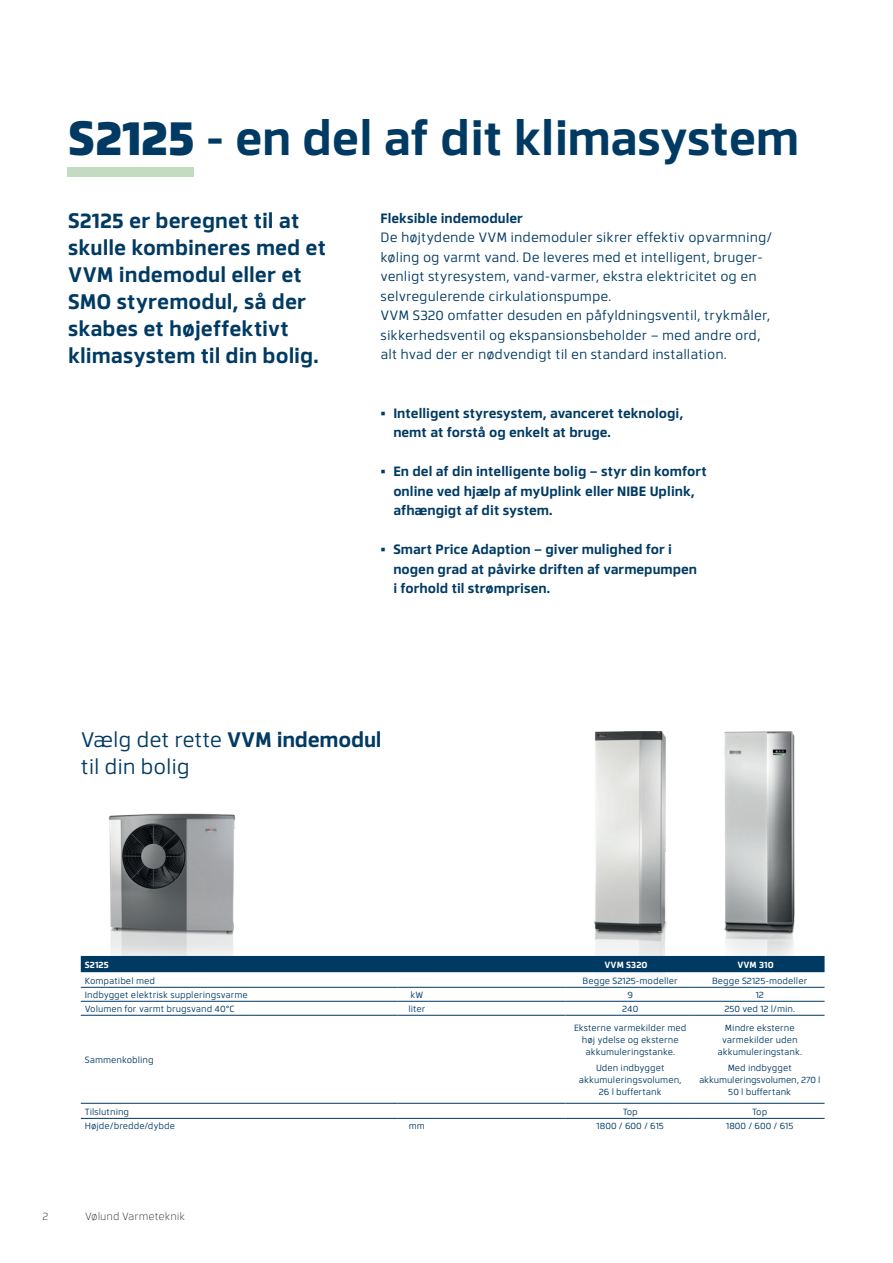
<style>
.page{position:relative;width:893px;height:1263px;background:#fff}
.page>*{position:absolute;margin:0;border:0;box-sizing:border-box;transform-origin:0 0}
.A4_Heading_H1{font:700 48px "Facto";letter-spacing:-.01em;color:#003a63}
.A4_Lead_paragraph_st{font:700 21px/27px "Facto";color:#003a63}
.Subheadline_1_-_Caps{font:21px/27px "Facto";letter-spacing:-.01em;color:#003a63}
.Body_copy{font:13.5px/19.5px "Facto";color:#003a63}
.t1{font:700 13.5px/19.5px "Facto";color:#003a63}
.t2{font:300 10.5px "Facto";color:#231f20}
.Tabell_bröd{font:9px/12px "Facto";color:#003a63;text-align:center}
.Tabell{font:700 9px "Facto";color:#fff}
.Tabell_rubrik{font:700 9px "Facto";color:#fff}
.s1{font-weight:800}
.s2{font-weight:700}
</style>
<div class="page">
<img style="left:102px;top:813px;width:140px;height:174px">
<img style="left:588px;top:731px;width:85px;height:270px">
<img style="left:721px;top:731px;width:79px;height:270px">
<div style="left:81px;top:956px;width:744px;height:16px;background:#003a63"></div>
<hr style="left:81px;top:987px;width:317px;height:1px;background:#003a63">
<hr style="left:398px;top:987px;width:38px;height:1px;background:#003a63">
<hr style="left:436px;top:987px;width:129px;height:1px;background:#003a63">
<hr style="left:565px;top:987px;width:130px;height:1px;background:#003a63">
<hr style="left:695px;top:987px;width:130px;height:1px;background:#003a63">
<hr style="left:81px;top:1001px;width:317px;height:1px;background:#003a63">
<hr style="left:398px;top:1001px;width:38px;height:1px;background:#003a63">
<hr style="left:436px;top:1001px;width:129px;height:1px;background:#003a63">
<hr style="left:565px;top:1001px;width:130px;height:1px;background:#003a63">
<hr style="left:695px;top:1001px;width:130px;height:1px;background:#003a63">
<hr style="left:81px;top:1015px;width:317px;height:1px;background:#003a63">
<hr style="left:398px;top:1015px;width:38px;height:1px;background:#003a63">
<hr style="left:436px;top:1015px;width:129px;height:1px;background:#003a63">
<hr style="left:565px;top:1015px;width:130px;height:1px;background:#003a63">
<hr style="left:695px;top:1015px;width:130px;height:1px;background:#003a63">
<hr style="left:81px;top:1103px;width:317px;height:1px;background:#003a63">
<hr style="left:398px;top:1103px;width:38px;height:1px;background:#003a63">
<hr style="left:436px;top:1103px;width:129px;height:1px;background:#003a63">
<hr style="left:565px;top:1103px;width:130px;height:1px;background:#003a63">
<hr style="left:695px;top:1103px;width:130px;height:1px;background:#003a63">
<hr style="left:81px;top:1118px;width:317px;height:1px;background:#003a63">
<hr style="left:398px;top:1118px;width:38px;height:1px;background:#003a63">
<hr style="left:436px;top:1118px;width:129px;height:1px;background:#003a63">
<hr style="left:565px;top:1118px;width:130px;height:1px;background:#003a63">
<hr style="left:695px;top:1118px;width:130px;height:1px;background:#003a63">
<div style="left:67px;top:167px;width:127px;height:10px;background:#c3dbc1"></div>
<p class="A4_Heading_H1" style="left:68px;top:102px;width:733px"><span class="s1">S2125</span> - en del af dit klimasystem</p>
<p class="A4_Lead_paragraph_st" style="left:68px;top:206px;width:260px">S2125 er beregnet til at skulle kombineres med et<br>VVM indemodul eller et<br>SMO styremodul, så der skabes et højeffektivt klimasystem til din bolig.</p>
<p class="Body_copy" style="left:381px;top:207px;width:393px"><span class="s2">Fleksible indemoduler<br></span>De højtydende VVM indemoduler sikrer effektiv opvarmning/ køling og varmt vand. De leveres med et intelligent, bruger&shy;venligt styresystem, vand-varmer, ekstra elektricitet og en selvregulerende cirkulationspumpe.<br>VVM S320 omfatter desuden en påfyldningsventil, trykmåler, sikkerhedsventil og ekspansionsbeholder – med andre ord, alt hvad der er nødvendigt til en standard installation.</p>
<p class="t1" style="left:393px;top:402px;width:292px;text-indent:-13px">• Intelligent styresystem, avanceret teknologi, nemt at forstå og enkelt at bruge.</p>
<p class="t1" style="left:393px;top:461px;width:315px;text-indent:-13px">• En del af din intelligente bolig – styr din komfort online ved hjælp af myUplink eller NIBE Uplink, afhængigt af dit system.</p>
<p class="t1" style="left:393px;top:539px;width:305px;text-indent:-13px">• Smart Price Adaption – giver mulighed for i nogen grad at påvirke driften af varmepumpen i forhold til strømprisen.</p>
<p class="Subheadline_1_-_Caps" style="left:81px;top:725px;width:302px">Vælg det rette <span class="s2">VVM indemodul </span>til din bolig</p>
<p class="Tabell_rubrik" style="left:85px;top:958px;width:25px">S2125</p>
<p class="Tabell" style="left:604px;top:958px;width:45px">VVM S320</p>
<p class="Tabell" style="left:737px;top:958px;width:38px">VVM 310</p>
<p class="Tabell_bröd" style="left:85px;top:974px;width:72px">Kompatibel med</p>
<p class="Tabell_bröd" style="left:583px;top:974px;width:97px">Begge S2125-modeller</p>
<p class="Tabell_bröd" style="left:712px;top:974px;width:97px">Begge S2125-modeller</p>
<p class="Tabell_bröd" style="left:85px;top:988px;width:165px">Indbygget elektrisk suppleringsvarme</p>
<p class="Tabell_bröd" style="left:410px;top:988px;width:14px">kW</p>
<p class="Tabell_bröd" style="left:627px;top:988px;width:7px">9</p>
<p class="Tabell_bröd" style="left:756px;top:988px;width:10px">12</p>
<p class="Tabell_bröd" style="left:85px;top:1002px;width:151px">Volumen for varmt brugsvand 40°C</p>
<p class="Tabell_bröd" style="left:408px;top:1002px;width:19px">liter</p>
<p class="Tabell_bröd" style="left:622px;top:1002px;width:18px">240</p>
<p class="Tabell_bröd" style="left:724px;top:1002px;width:72px">250 ved 12 l/min.</p>
<p class="Tabell_bröd" style="left:85px;top:1053px;width:70px">Sammenkobling</p>
<p class="Tabell_bröd" style="left:574px;top:1021px;width:114px">Eksterne varmekilder med høj ydelse og eksterne akkumuleringstanke.</p>
<p class="Tabell_bröd" style="left:579px;top:1061px;width:104px">Uden indbygget akkumuleringsvolumen,<br>26 l buffertank</p>
<p class="Tabell_bröd" style="left:717px;top:1021px;width:86px">Mindre eksterne varmekilder uden akkumuleringstank.</p>
<p class="Tabell_bröd" style="left:699px;top:1061px;width:123px">Med indbygget akkumuleringsvolumen, 270 l<br>50 l buffertank</p>
<p class="Tabell_bröd" style="left:85px;top:1105px;width:46px">Tilslutning</p>
<p class="Tabell_bröd" style="left:623px;top:1105px;width:17px">Top</p>
<p class="Tabell_bröd" style="left:752px;top:1105px;width:17px">Top</p>
<p class="Tabell_bröd" style="left:85px;top:1119px;width:92px">Højde/bredde/dybde</p>
<p class="Tabell_bröd" style="left:409px;top:1119px;width:18px">mm</p>
<p class="Tabell_bröd" style="left:597px;top:1119px;width:69px">1800 / 600 / 615</p>
<p class="Tabell_bröd" style="left:726px;top:1119px;width:69px">1800 / 600 / 615</p>
<p class="t2" style="left:43px;top:1209px;width:7px">2</p>
<p class="t2" style="left:85px;top:1209px;width:102px">Vølund Varmeteknik</p>
</div>
